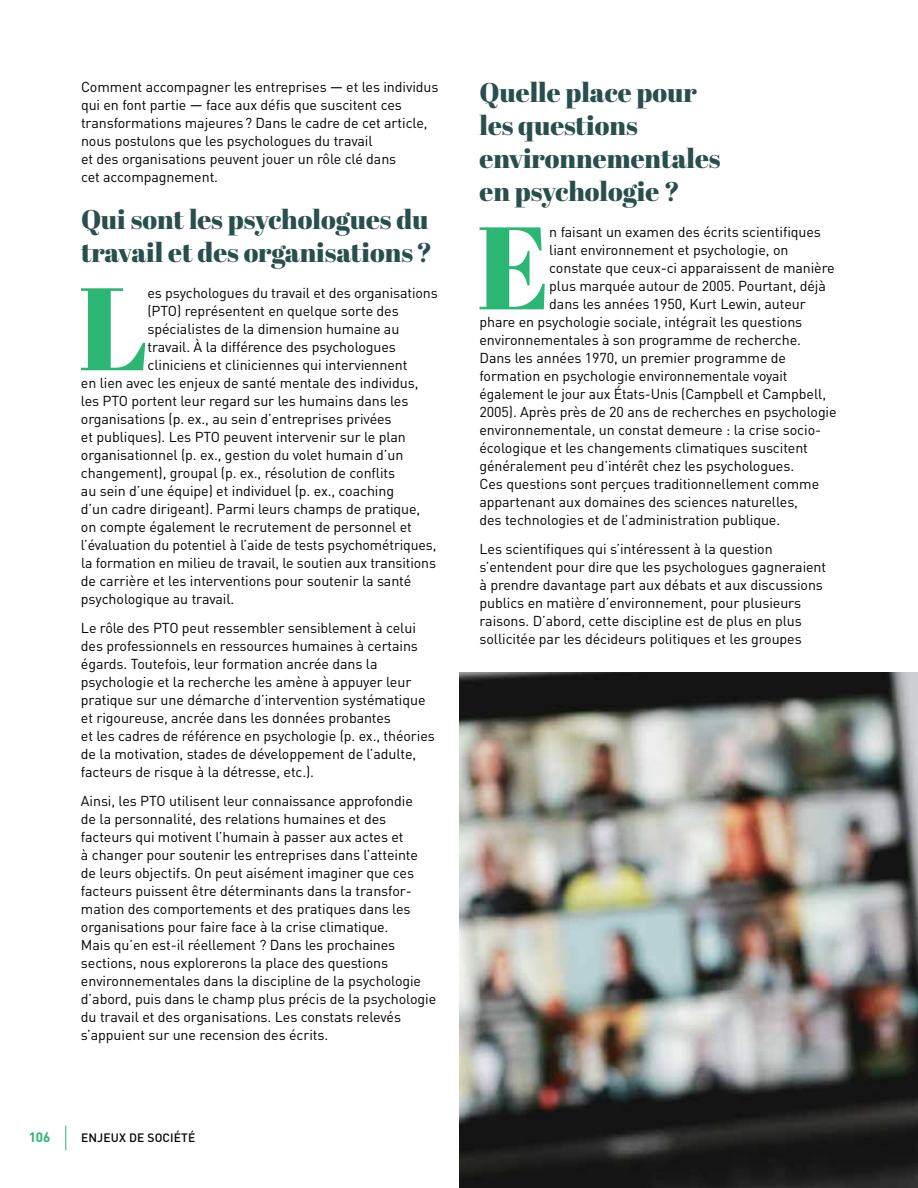
<style>
.page{position:relative;width:918px;height:1188px;background:#fff}
.page>*{position:absolute;margin:0;border:0;box-sizing:border-box;transform-origin:0 0}
.t1{font:117.15px "Abril Fatface";color:#2bb673}
.t2{font:27px/33px "Abril Fatface";color:#284e4d}
.t3{font:14.25px/18px "DIN Pro";letter-spacing:-.005em;color:#000}
.t4{font:700 13.5px "DIN Pro";color:#2bb673}
.t5{font:500 12px "DIN Pro";letter-spacing:.015em;color:#000}
.s1{font-family:"Gotham"}
</style>
<div class="page">
<img style="left:459px;top:673px;width:459px;height:515px">
<svg style="left:65px;top:1126px;width:1px;height:24px"></svg>
<p class="t3" style="left:81px;top:77px;width:359px">Comment accompagner les entreprises <span class="s1">—</span> et les individus qui en font partie <span class="s1">—</span> face aux défis que suscitent ces transformations majeures? Dans le cadre de cet article, nous postulons que les psychologues du travail<br>et des organisations peuvent jouer un rôle clé dans<br>cet accompagnement.</p>
<h2 class="t2" style="left:81px;top:202px;width:353px">Qui sont les psychologues du travail et des organisations?</h2>
<h1 class="t1" style="left:79px;top:246px;width:71px">L</h1>
<p class="t3" style="left:148px;top:284px;width:292px">es psychologues du travail et des organisations</p>
<p class="t3" style="left:148px;top:302px;width:253px">(PTO) représentent en quelque sorte des</p>
<p class="t3" style="left:148px;top:320px;width:253px">spécialistes de la dimension humaine au</p>
<p class="t3" style="left:148px;top:338px;width:250px">travail. À la différence des psychologues</p>
<p class="t3" style="left:148px;top:356px;width:262px">cliniciens et cliniciennes qui interviennent</p>
<p class="t3" style="left:81px;top:374px;width:339px">en lien avec les enjeux de santé mentale des individus,</p>
<p class="t3" style="left:81px;top:392px;width:329px">les PTO portent leur regard sur les humains dans les</p>
<p class="t3" style="left:81px;top:410px;width:312px">organisations (p. ex., au sein d’entreprises privées</p>
<p class="t3" style="left:81px;top:428px;width:326px">et publiques). Les PTO peuvent intervenir sur le plan</p>
<p class="t3" style="left:81px;top:446px;width:324px">organisationnel (p. ex., gestion du volet humain d’un</p>
<p class="t3" style="left:81px;top:464px;width:316px">changement), groupal (p. ex., résolution de conflits</p>
<p class="t3" style="left:81px;top:482px;width:315px">au sein d’une équipe) et individuel (p. ex., coaching</p>
<p class="t3" style="left:81px;top:500px;width:341px">d’un cadre dirigeant). Parmi leurs champs de pratique,</p>
<p class="t3" style="left:81px;top:518px;width:332px">on compte également le recrutement de personnel et</p>
<p class="t3" style="left:81px;top:536px;width:357px">l’évaluation du potentiel à l’aide de tests psychométriques,</p>
<p class="t3" style="left:81px;top:554px;width:357px">la formation en milieu de travail, le soutien aux transitions</p>
<p class="t3" style="left:81px;top:572px;width:332px">de carrière et les interventions pour soutenir la santé</p>
<p class="t3" style="left:81px;top:590px;width:155px">psychologique au travail.</p>
<p class="t3" style="left:81px;top:618px;width:355px">Le rôle des PTO peut ressembler sensiblement à celui des professionnels en ressources humaines à certains égards. Toutefois, leur formation ancrée dans la psychologie et la recherche les amène à appuyer leur pratique sur une démarche d’intervention systématique et rigoureuse, ancrée dans les données probantes<br>et les cadres de référence en psychologie (p. ex., théories de la motivation, stades de développement de l’adulte, facteurs de risque à la détresse, etc.).</p>
<p class="t3" style="left:81px;top:791px;width:357px">Ainsi, les PTO utilisent leur connaissance approfondie<br>de la personnalité, des relations humaines et des facteurs qui motivent l’humain à passer aux actes et<br>à changer pour soutenir les entreprises dans l’atteinte de leurs objectifs. On peut aisément imaginer que ces facteurs puissent être déterminants dans la transfor&shy;mation des comportements et des pratiques dans les organisations pour faire face à la crise climatique.<br>Mais qu’en est-il réellement ? Dans les prochaines sections, nous explorerons la place des questions environnementales dans la discipline de la psychologie d’abord, puis dans le champ plus précis de la psychologie du travail et des organisations. Les constats relevés s’appuient sur une recension des écrits.</p>
<p class="t4" style="left:29px;top:1126px;width:23px">106</p>
<p class="t5" style="left:81px;top:1128px;width:116px">ENJEUX DE SOCIÉTÉ</p>
<h2 class="t2" style="left:480px;top:75px;width:242px">Quelle place pour les questions environnementales en psychologie ?</h2>
<h1 class="t1" style="left:477px;top:185px;width:75px">E</h1>
<p class="t3" style="left:549px;top:223px;width:273px">n faisant un examen des écrits scientifiques</p>
<p class="t3" style="left:549px;top:241px;width:241px">liant environnement et psychologie, on</p>
<p class="t3" style="left:549px;top:259px;width:287px">constate que ceux-ci apparaissent de manière</p>
<p class="t3" style="left:549px;top:277px;width:278px">plus marquée autour de 2005. Pourtant, déjà</p>
<p class="t3" style="left:549px;top:295px;width:258px">dans les années 1950, Kurt Lewin, auteur</p>
<p class="t3" style="left:480px;top:313px;width:324px">phare en psychologie sociale, intégrait les questions</p>
<p class="t3" style="left:480px;top:331px;width:323px">environnementales à son programme de recherche.</p>
<p class="t3" style="left:480px;top:349px;width:308px">Dans les années 1970, un premier programme de</p>
<p class="t3" style="left:480px;top:367px;width:309px">formation en psychologie environnementale voyait</p>
<p class="t3" style="left:480px;top:385px;width:348px">également le jour aux États-Unis (Campbell et Campbell,</p>
<p class="t3" style="left:480px;top:403px;width:359px">2005). Après près de 20 ans de recherches en psychologie</p>
<p class="t3" style="left:480px;top:421px;width:343px">environnementale, un constat demeure : la crise socio-</p>
<p class="t3" style="left:480px;top:439px;width:330px">écologique et les changements climatiques suscitent</p>
<p class="t3" style="left:480px;top:457px;width:316px">généralement peu d’intérêt chez les psychologues.</p>
<p class="t3" style="left:480px;top:475px;width:341px">Ces questions sont perçues traditionnellement comme</p>
<p class="t3" style="left:480px;top:493px;width:320px">appartenant aux domaines des sciences naturelles,</p>
<p class="t3" style="left:480px;top:511px;width:302px">des technologies et de l’administration publique.</p>
<p class="t3" style="left:480px;top:539px;width:348px">Les scientifiques qui s’intéressent à la question s’entendent pour dire que les psychologues gagneraient à prendre davantage part aux débats et aux discussions publics en matière d’environnement, pour plusieurs raisons. D’abord, cette discipline est de plus en plus sollicitée par les décideurs politiques et les groupes</p>
</div>
